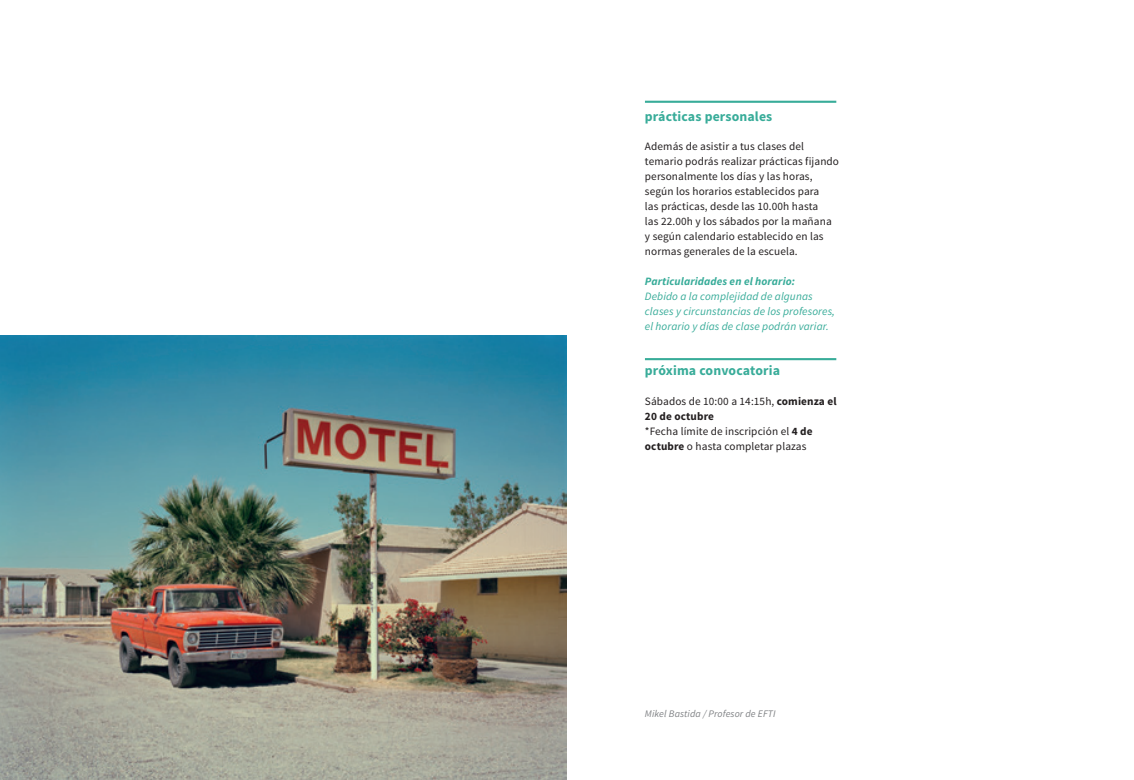
<style>
.page{position:relative;width:1134px;height:780px;background:#fff}
.page>*{position:absolute;margin:0;border:0;box-sizing:border-box;transform-origin:0 0}
.t1{font:700 13.75px "Source Sans Pro";letter-spacing:.01em;color:#38ac99}
.t2{font:11.25px/15px "Source Sans Pro";letter-spacing:.01em;color:#231f20}
.t3{font:italic 11.25px/15px "Source Sans Pro";letter-spacing:.01em;color:#38ac99}
.t4{font:italic 700 11.25px "Source Sans Pro";letter-spacing:.01em;color:#38ac99}
.t5{font:italic 10px "Source Sans Pro";letter-spacing:.01em;color:#808285}
.s1{font-weight:700}
</style>
<div class="page">
<hr style="left:645px;top:358px;width:191px;height:2px;background:#38ac99">
<img style="left:0;top:335px;width:567px;height:445px">
<hr style="left:645px;top:101px;width:191px;height:2px;background:#38ac99">
<p class="t1" style="left:645px;top:108px;width:129px">prácticas personales</p>
<p class="t2" style="left:645px;top:139px;width:196px">Además de asistir a tus clases del temario podrás realizar prácticas fijando personalmente los días y las horas, según los horarios establecidos para<br>las prácticas, desde las 10.00h hasta<br>las 22.00h y los sábados por la mañana y según calendario establecido en las normas generales de la escuela.</p>
<p class="t4" style="left:645px;top:274px;width:152px">Particularidades en el horario:</p>
<p class="t3" style="left:645px;top:289px;width:192px">Debido a la complejidad de algunas clases y circunstancias de los profesores, el horario y días de clase podrán variar.</p>
<p class="t1" style="left:645px;top:362px;width:137px">próxima convocatoria</p>
<p class="t2" style="left:645px;top:394px;width:193px">Sábados de 10:00 a 14:15h, <span class="s1">comienza el<br>20 de octubre<br></span>*Fecha límite de inscripción el <span class="s1">4 de octubre</span> o hasta completar plazas</p>
<p class="t5" style="left:645px;top:707px;width:132px">Mikel Bastida / Profesor de EFTI</p>
</div>
